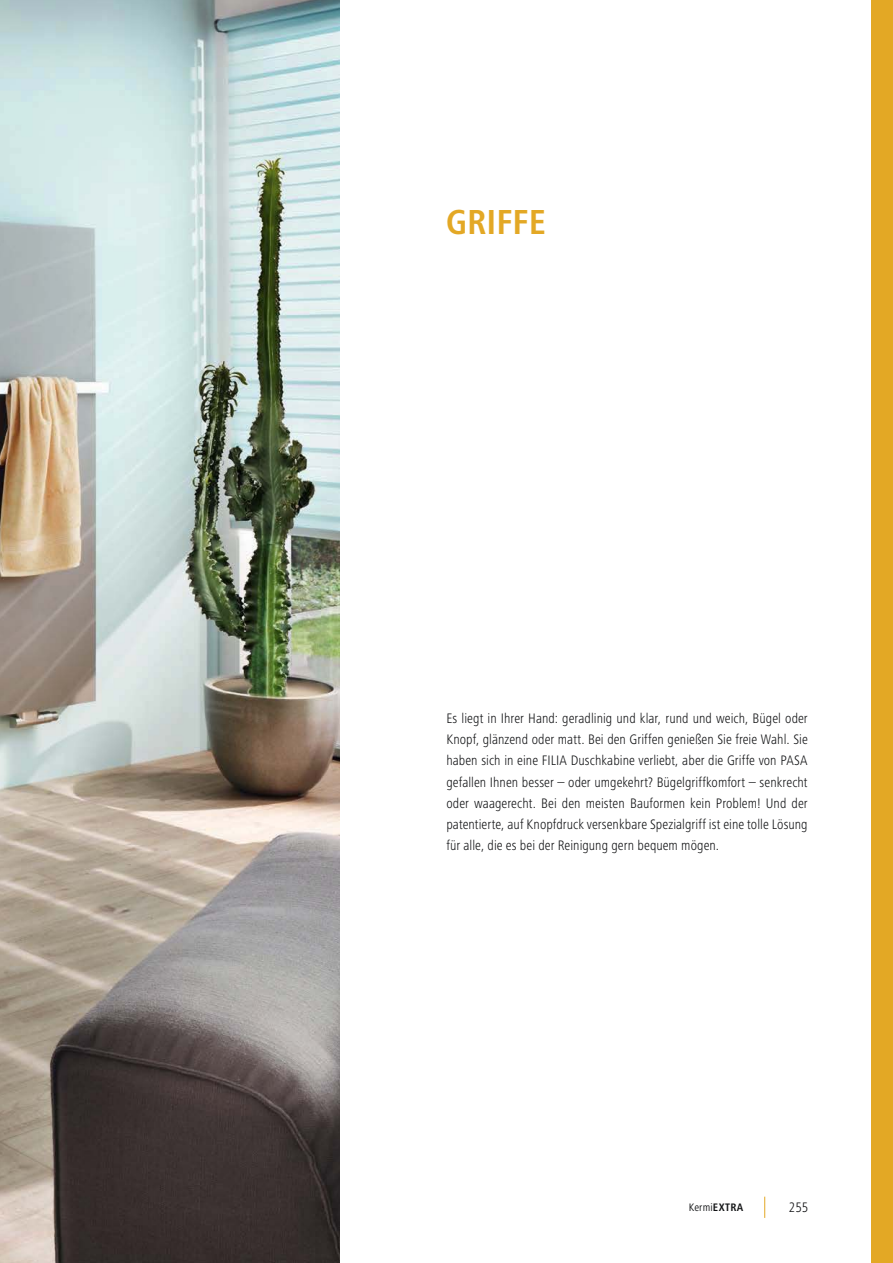
<style>
.page{position:relative;width:893px;height:1263px;background:#fff}
.page>*{position:absolute;margin:0;border:0;box-sizing:border-box;transform-origin:0 0}
.t1{font:700 condensed 36px "Frutiger Next LTW1 G";color:#e3a825}
.t2{font:300 condensed 14.25px/21.3px "Frutiger Next LTW1 G";color:#111214;text-align:justify}
.t3{font:condensed 11.25px "Frutiger Next LTW1 G";letter-spacing:.015em;color:#111214}
.s1{font-weight:700}
</style>
<div class="page">
<img style="left:0;top:0;width:340px;height:1263px">
<svg style="left:764px;top:1197px;width:1px;height:21px"></svg>
<div style="left:871px;top:0;width:22px;height:1263px;background:#e3a825"></div>
<h1 class="t1" style="left:446px;top:207px;width:101px">GRIFFE</h1>
<p class="t2" style="left:446px;top:708px;width:363px">Es liegt in Ihrer Hand: geradlinig und klar, rund und weich, Bügel oder Knopf, glänzend oder matt. Bei den Griffen genießen Sie freie Wahl. Sie haben sich in eine FILIA Duschkabine verliebt, aber die Griffe von PASA gefallen Ihnen besser – oder umgekehrt? Bügelgriffkomfort – senkrecht oder waagerecht. Bei den meisten Bauformen kein Problem! Und der patentierte, auf Knopfdruck versenkbare Spezialgriff ist eine tolle Lösung für alle, die es bei der Reinigung gern bequem mögen.</p>
<p class="t3" style="left:689px;top:1201px;width:56px">Kermi<span class="s1">EXTRA</span></p>
<p class="t2" style="left:789px;top:1198px;width:21px">255</p>
</div>
